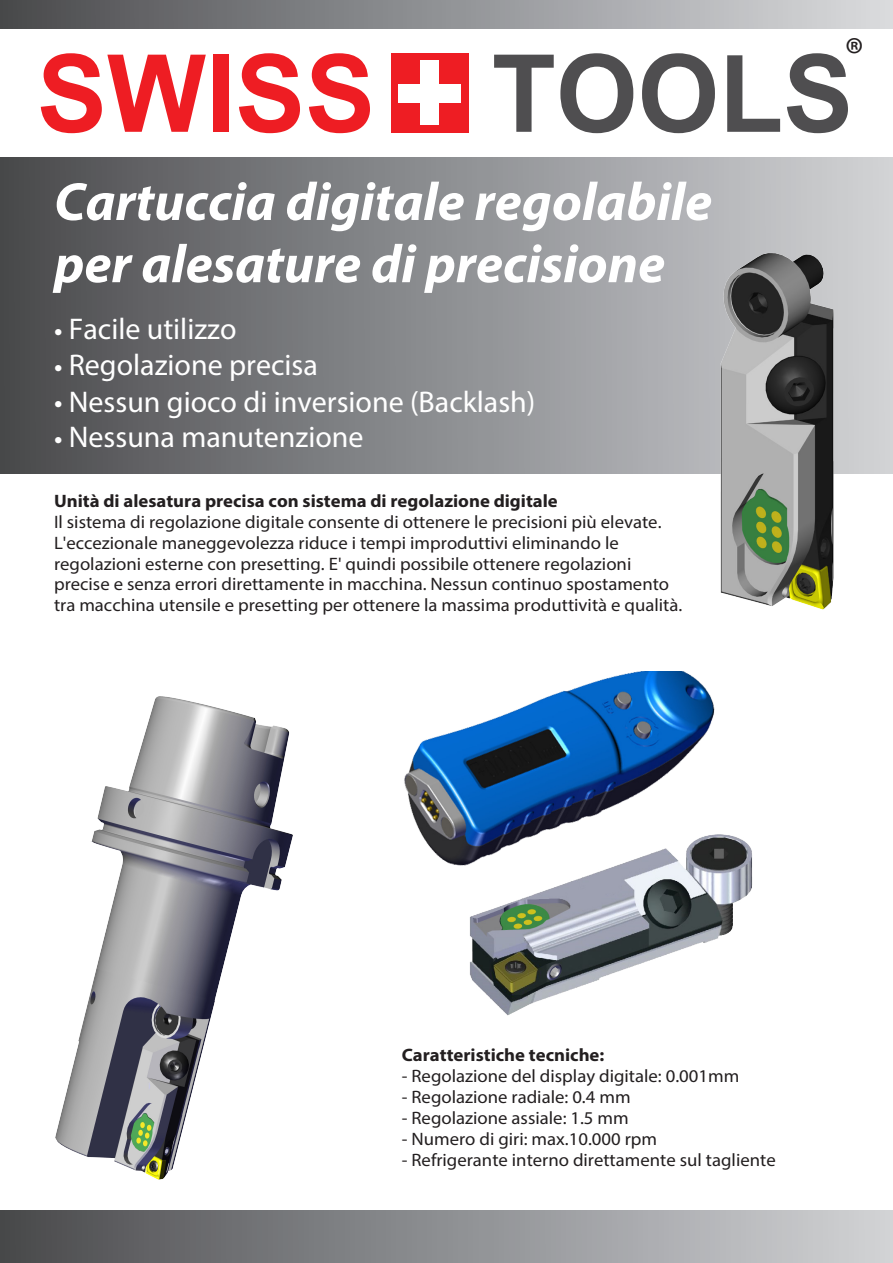
<style>
.page{position:relative;width:893px;height:1263px;background:#fff}
.page>*{position:absolute;margin:0;border:0;box-sizing:border-box;transform-origin:0 0}
.t1{font:700 107.7px "Arial";color:#ee1d23}
.t2{font:italic 700 54px/62.2px "Myriad Pro";color:#fff}
.t3{font:46.8px "Myriad Pro";color:#231f20}
.t4{font:30px "Myriad Pro";color:#fff}
.t5{font:18px/20.7px "Myriad Pro";color:#231f20;scale:1.04 1}
.t6{font:700 18px "Myriad Pro";color:#231f20;scale:1.04 1}
.s1{color:#4f4e50}
.s2{font-weight:700}
</style>
<div class="page">
<div style="left:0;top:1210px;width:893px;height:53px;background:linear-gradient(to right,#4a4b4d,#d2d3d6)"></div>
<div style="left:0;top:157px;width:893px;height:316px;background:linear-gradient(to right,#4a4b4d,#d2d3d7)"></div>
<div style="left:391px;top:53px;width:77px;height:80px;background:#ee1d23"></div>
<div style="left:398px;top:84px;width:63px;height:18px;background:#fff"></div>
<div style="left:420px;top:60px;width:18px;height:65px;background:#fff"></div>
<div style="left:0;top:0;width:893px;height:28px;background:linear-gradient(to right,#4a4b4e,#dadbde)"></div>
<img style="left:711px;top:246px;width:128px;height:364px">
<img style="left:404px;top:671px;width:349px;height:344px">
<img style="left:56px;top:696px;width:237px;height:483px">
<p class="t3" style="left:845px;top:26px;width:21px">®</p>
<p class="t1" style="left:37px;top:22px;width:818px">SWISS <span class="s1">TOOLS</span></p>
<p class="t2" style="left:54px;top:169px;width:660px">Cartuccia digitale regolabile per alesature di precisione</p>
<p class="t4" style="left:54px;top:311px;width:184px">• Facile utilizzo</p>
<p class="t4" style="left:54px;top:347px;width:265px">• Regolazione precisa</p>
<p class="t4" style="left:54px;top:384px;width:483px">• Nessun gioco di inversione (Backlash)</p>
<p class="t4" style="left:54px;top:419px;width:311px">• Nessuna manutenzione</p>
<p class="t5" style="left:54px;top:491px;width:606px"><span class="s2">Unità di alesatura precisa con sistema di regolazione digitale<br></span>Il sistema di regolazione digitale consente di ottenere le precisioni più elevate.<br>L'eccezionale maneggevolezza riduce i tempi improduttivi eliminando le regolazioni esterne con presetting. E' quindi possibile ottenere regolazioni precise e senza errori direttamente in macchina. Nessun continuo spostamento tra macchina utensile e presetting per ottenere la massima produttività e qualità.</p>
<p class="t6" style="left:402px;top:1043px;width:196px">Caratteristiche tecniche:</p>
<p class="t5" style="left:402px;top:1065px;width:326px">- Regolazione del display digitale: 0.001mm</p>
<p class="t5" style="left:402px;top:1086px;width:221px">- Regolazione radiale: 0.4 mm</p>
<p class="t5" style="left:402px;top:1107px;width:220px">- Regolazione assiale: 1.5 mm</p>
<p class="t5" style="left:402px;top:1128px;width:247px">- Numero di giri: max.10.000 rpm</p>
<p class="t5" style="left:402px;top:1149px;width:361px">- Refrigerante interno direttamente sul tagliente</p>
</div>
